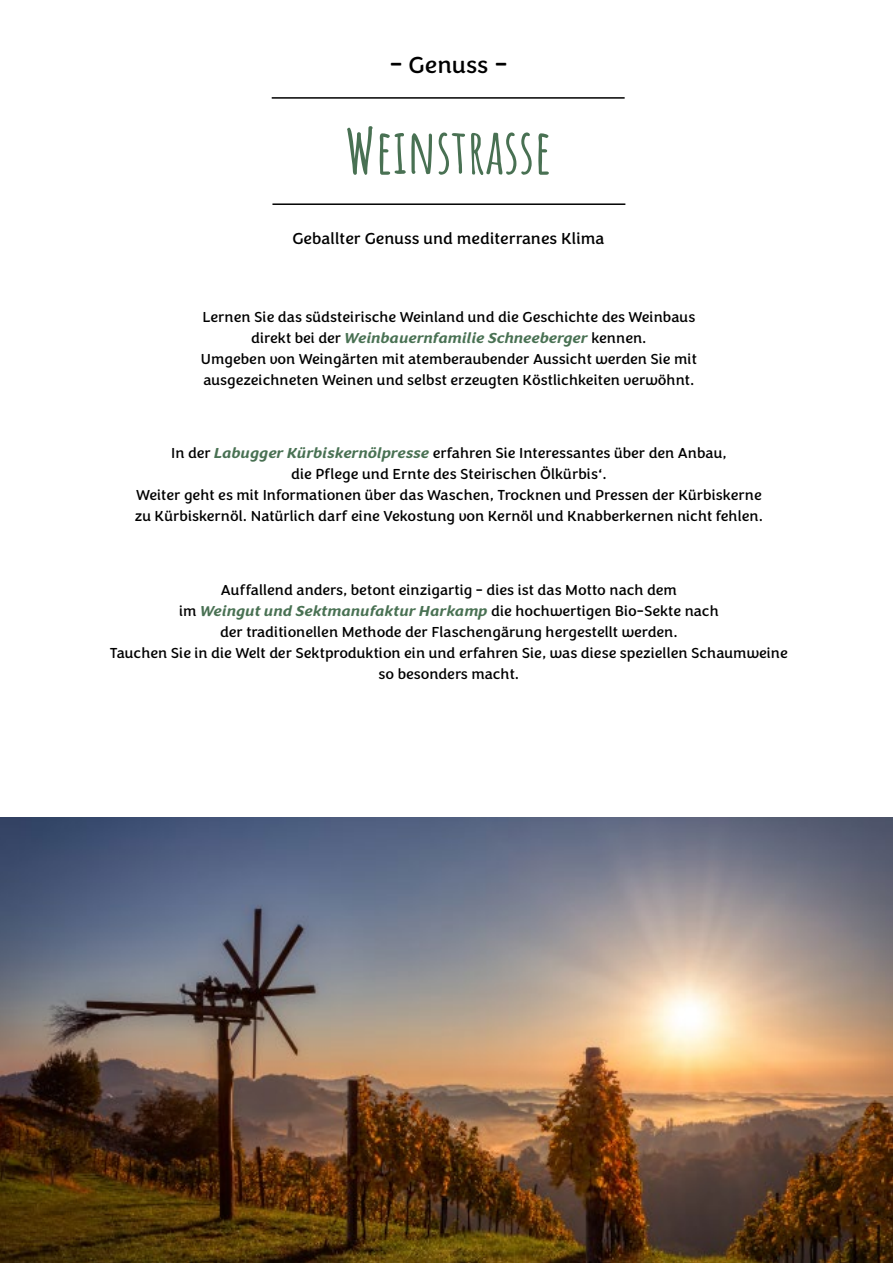
<style>
.page{position:relative;width:893px;height:1263px;background:#fff}
.page>*{position:absolute;margin:0;border:0;box-sizing:border-box;transform-origin:0 0}
.t1{font:700 61.5px "Amatic SC";color:#497153}
.t2{font:24px "Congenial";color:#000}
.t3{font:16.5px "Congenial";color:#000}
.t4{font:15px/21px "Congenial";color:#000;text-align:center}
.s1{font-size:27px}
.s2{font-weight:700;font-style:italic;color:#497153}
</style>
<div class="page">
<hr style="left:272px;top:203px;width:353px;height:2px;background:#000">
<hr style="left:272px;top:97px;width:353px;height:2px;background:#000">
<img style="left:0;top:818px;width:893px;height:445px">
<h2 class="t2" style="left:390px;top:51px;width:119px"><span class="s1">-</span> Genuss <span class="s1">-</span></h2>
<h1 class="t1" style="left:345px;top:104px;width:208px">Weinstrasse</h1>
<p class="t3" style="left:292px;top:229px;width:314px">Geballter Genuss und mediterranes Klima</p>
<p class="t4" style="left:201px;top:307px;width:498px">Lernen Sie das südsteirische Weinland und die Geschichte des Weinbaus direkt bei der <span class="s2">Weinbauernfamilie Schneeberger</span> kennen.<br>Umgeben von Weingärten mit atemberaubender Aussicht werden Sie mit ausgezeichneten Weinen und selbst erzeugten Köstlichkeiten verwöhnt.</p>
<p class="t4" style="left:135px;top:443px;width:630px">In der <span class="s2">Labugger Kürbiskernölpresse</span> erfahren Sie Interessantes über den Anbau,<br>die Pflege und Ernte des Steirischen Ölkürbis‘.<br>Weiter geht es mit Informationen über das Waschen, Trocknen und Pressen der Kürbiskerne zu Kürbiskernöl. Natürlich darf eine Vekostung von Kernöl und Knabberkernen nicht fehlen.</p>
<p class="t4" style="left:110px;top:580px;width:679px">Auffallend anders, betont einzigartig - dies ist das Motto nach dem<br>im <span class="s2">Weingut und Sektmanufaktur Harkamp</span> die hochwertigen Bio-Sekte nach<br>der traditionellen Methode der Flaschengärung hergestellt werden.<br>Tauchen Sie in die Welt der Sektproduktion ein und erfahren Sie, was diese speziellen Schaumweine so besonders macht.</p>
</div>
